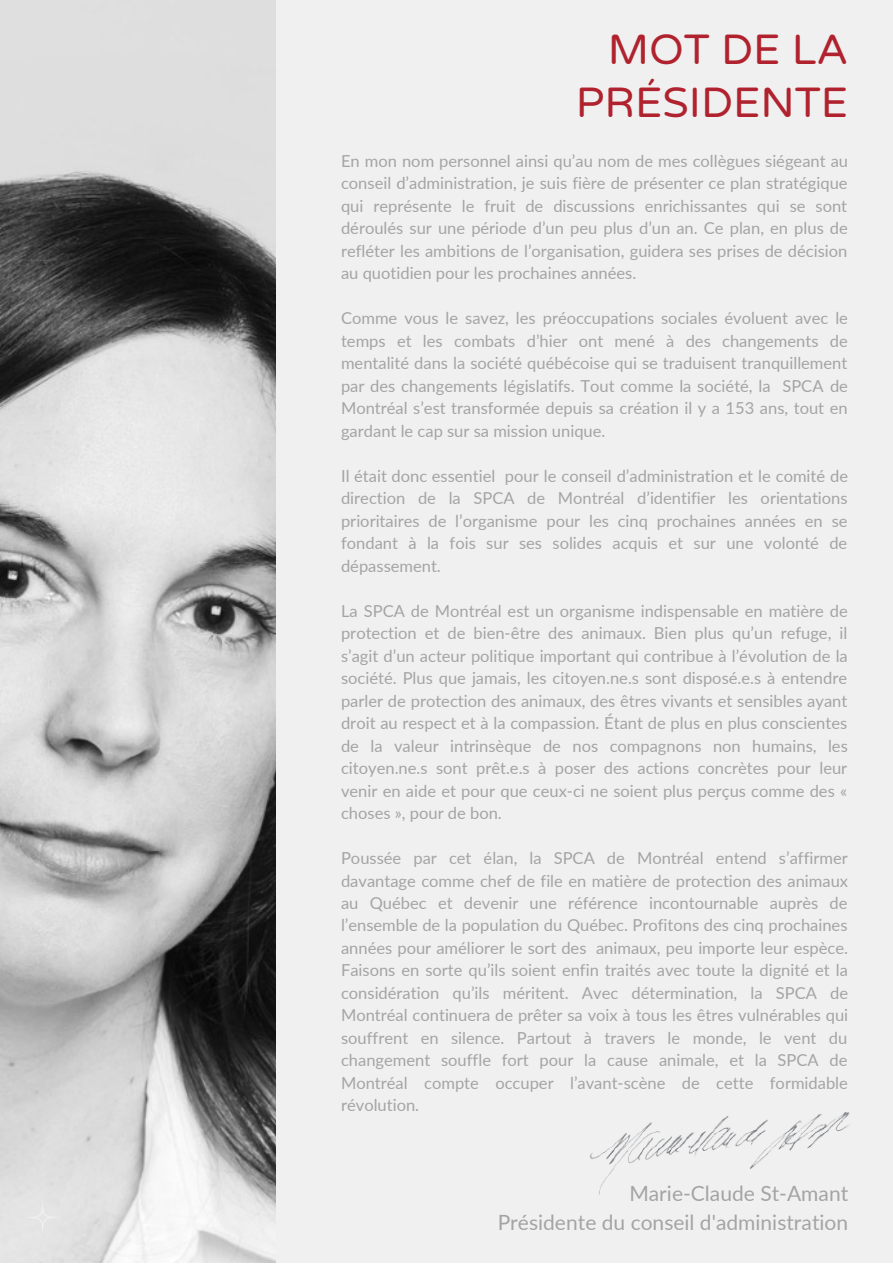
<style>
.page{position:relative;width:893px;height:1264px;background:#fff}
.page>*{position:absolute;margin:0;border:0;box-sizing:border-box;transform-origin:0 0}
.t1{font:42.75px/52.8px "Varela Round";color:#b0222d;text-align:right}
.t2{font:21px/29.2px "Lato";color:#a4a4a4;text-align:right}
.t3{font:16.5px/22.5px "Lato";color:#a4a4a4;text-align:justify}
</style>
<div class="page">
<img style="left:0;top:0;width:275px;height:1262px">
<div style="left:287px;top:437px;width:605px;height:825px;background:#f0f0f0"></div>
<div style="left:287px;top:0;width:605px;height:426px;background:#f0f0f0"></div>
<svg style="left:24px;top:1201px;width:35px;height:33px"></svg>
<img style="left:589px;top:1112px;width:261px;height:83px">
<h1 class="t1" style="left:575px;top:24px;width:274px">MOT DE LA<br>PRÉSIDENTE</h1>
<p class="t3" style="left:341px;top:149px;width:508px">En mon nom personnel ainsi qu’au nom de mes collègues siégeant au conseil d’administration, je suis fière de présenter ce plan stratégique qui représente le fruit de discussions enrichissantes qui se sont déroulés sur une période d’un peu plus d’un an. Ce plan, en plus de refléter les ambitions de l’organisation, guidera ses prises de décision au quotidien pour les prochaines années.</p>
<p class="t3" style="left:341px;top:306px;width:508px">Comme vous le savez, les préoccupations sociales évoluent avec le temps et les combats d’hier ont mené à des changements de mentalité dans la société québécoise qui se traduisent tranquillement par des changements législatifs. Tout comme la société, la SPCA de Montréal s’est transformée depuis sa création il y a 153 ans, tout en gardant le cap sur sa mission unique.</p>
<p class="t3" style="left:341px;top:464px;width:508px">Il était donc essentiel pour le conseil d’administration et le comité de direction de la SPCA de Montréal d’identifier les orientations prioritaires de l’organisme pour les cinq prochaines années en se fondant à la fois sur ses solides acquis et sur une volonté de dépassement.</p>
<p class="t3" style="left:341px;top:599px;width:508px">La SPCA de Montréal est un organisme indispensable en matière de protection et de bien-être des animaux. Bien plus qu’un refuge, il s’agit d’un acteur politique important qui contribue à l’évolution de la société. Plus que jamais, les citoyen.ne.s sont disposé.e.s à entendre parler de protection des animaux, des êtres vivants et sensibles ayant droit au respect et à la compassion. Étant de plus en plus conscientes de la valeur intrinsèque de nos compagnons non humains, les citoyen.ne.s sont prêt.e.s à poser des actions concrètes pour leur venir en aide et pour que ceux-ci ne soient plus perçus comme des « choses », pour de bon.</p>
<p class="t3" style="left:341px;top:846px;width:508px">Poussée par cet élan, la SPCA de Montréal entend s’affirmer davantage comme chef de file en matière de protection des animaux au Québec et devenir une référence incontournable auprès de l’ensemble de la population du Québec. Profitons des cinq prochaines années pour améliorer le sort des animaux, peu importe leur espèce.<br>Faisons en sorte qu’ils soient enfin traités avec toute la dignité et la considération qu’ils méritent. Avec détermination, la SPCA de Montréal continuera de prêter sa voix à tous les êtres vulnérables qui souffrent en silence. Partout à travers le monde, le vent du changement souffle fort pour la cause animale, et la SPCA de Montréal compte occuper l’avant-scène de cette formidable révolution.</p>
<p class="t2" style="left:497px;top:1177px;width:352px">Marie-Claude St-Amant<br>Présidente du conseil d'administration</p>
</div>
